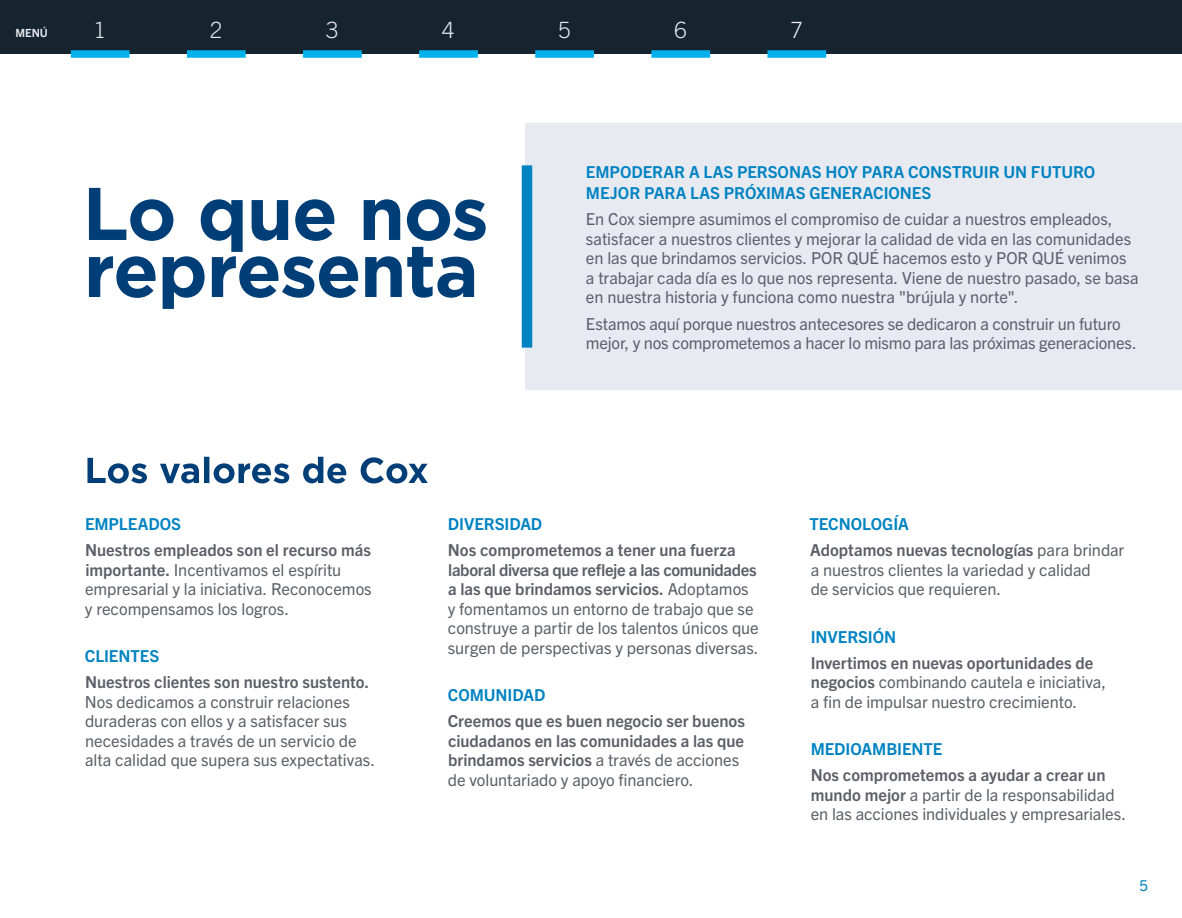
<style>
.page{position:relative;width:1182px;height:918px;background:#fff}
.page>*{position:absolute;margin:0;border:0;box-sizing:border-box;transform-origin:0 0}
.t1{font:300 22.5px "Trade Gothic Next LT Pro";color:#e7ebf1}
.t2{font:16.5px/19.5px "Trade Gothic Next LT Pro";letter-spacing:-.005em;color:#5d5f68}
.t3{font:700 16.5px/19.5px "Trade Gothic Next LT Pro";color:#5d5f68}
.t4{font:700 16.5px/21px "Trade Gothic Next LT Pro";letter-spacing:-.005em;color:#0083c2}
.t5{font:15px "Trade Gothic Next LT Pro";color:#0083c2}
.t6{font:700 11.25px "Trade Gothic Next LT Pro";color:#e7ebf1}
.s1{font-weight:700}
.s2{font-weight:400}
.s3{color:#0083c2}
</style>
<div class="page">
<svg style="left:89px;top:188px;width:396px;height:121px"></svg>
<div style="left:526px;top:123px;width:655px;height:267px;background:#e7ebf1"></div>
<div style="left:521px;top:165px;width:11px;height:183px;background:#0083c2"></div>
<svg style="left:87px;top:457px;width:341px;height:26px"></svg>
<div style="left:0;top:0;width:1181px;height:54px;background:#16242f"></div>
<div style="left:71px;top:50px;width:58px;height:8px;background:#00b1eb"></div>
<div style="left:303px;top:50px;width:59px;height:8px;background:#00b1eb"></div>
<div style="left:419px;top:50px;width:59px;height:8px;background:#00b1eb"></div>
<div style="left:535px;top:50px;width:59px;height:8px;background:#00b1eb"></div>
<div style="left:651px;top:50px;width:59px;height:8px;background:#00b1eb"></div>
<div style="left:767px;top:50px;width:59px;height:8px;background:#00b1eb"></div>
<div style="left:187px;top:50px;width:58px;height:8px;background:#00b1eb"></div>
<p class="t6" style="left:16px;top:25px;width:34px">MENÚ</p>
<h1 class="t1" style="left:94px;top:15px;width:14px">1</h1>
<h1 class="t1" style="left:210px;top:15px;width:14px">2</h1>
<h1 class="t1" style="left:326px;top:15px;width:14px">3</h1>
<h1 class="t1" style="left:442px;top:15px;width:14px">4</h1>
<h1 class="t1" style="left:558px;top:15px;width:14px">5</h1>
<h1 class="t1" style="left:674px;top:15px;width:14px">6</h1>
<h1 class="t1" style="left:790px;top:15px;width:14px">7</h1>
<p class="t4" style="left:85px;top:512px;width:97px">EMPLEADOS</p>
<p class="t2" style="left:85px;top:539px;width:288px"><span class="s1">Nuestros empleados son el recurso más importante.</span> Incentivamos el espíritu empresarial y la iniciativa. Reconocemos y recompensamos los logros.</p>
<p class="t4" style="left:85px;top:644px;width:76px">CLIENTES</p>
<p class="t3" style="left:85px;top:671px;width:285px">Nuestros clientes son nuestro sustento.</p>
<p class="t2" style="left:85px;top:691px;width:292px">Nos dedicamos a construir relaciones duraderas con ellos y a satisfacer sus necesidades a través de un servicio de alta calidad que supera sus expectativas.</p>
<p class="t4" style="left:586px;top:161px;width:511px">EMPODERAR A LAS PERSONAS HOY PARA CONSTRUIR UN FUTURO<br>MEJOR PARA LAS PRÓXIMAS GENERACIONES</p>
<p class="t2" style="left:586px;top:209px;width:554px">En Cox siempre asumimos el compromiso de cuidar a nuestros empleados, satisfacer a nuestros clientes y mejorar la calidad de vida en las comunidades en las que brindamos servicios. POR QUÉ hacemos esto y POR QUÉ venimos a trabajar cada día es lo que nos representa. Viene de nuestro pasado, se basa en nuestra historia y funciona como nuestra "brújula y norte".</p>
<p class="t2" style="left:586px;top:313px;width:552px">Estamos aquí porque nuestros antecesores se dedicaron a construir un futuro mejor, y nos comprometemos a hacer lo mismo para las próximas generaciones.</p>
<p class="t4" style="left:448px;top:512px;width:96px">DIVERSIDAD</p>
<p class="t2" style="left:447px;top:540px;width:312px"><span class="s1">Nos comprometemos a tener una fuerza laboral diversa que refleje a las comunidades a las que brindamos servicios.</span> Adoptamos y fomentamos un entorno de trabajo que se construye a partir de los talentos únicos que surgen de perspectivas y personas diversas.</p>
<p class="t4" style="left:447px;top:684px;width:99px">COMUNIDAD</p>
<p class="t3" style="left:447px;top:711px;width:299px">Creemos que es buen negocio ser buenos ciudadanos en las comunidades a las que brindamos servicios <span class="s2">a través de acciones de voluntariado y apoyo financiero.</span></p>
<p class="t3" style="left:809px;top:510px;width:316px;line-height:26.2px"><span class="s3">TECNOLOGÍA<br></span>Adoptamos nuevas tecnologías <span class="s2">para brindar</span></p>
<p class="t2" style="left:810px;top:559px;width:282px">a nuestros clientes la variedad y calidad de servicios que requieren.</p>
<p class="t4" style="left:810px;top:625px;width:87px">INVERSIÓN</p>
<p class="t2" style="left:810px;top:652px;width:297px"><span class="s1">Invertimos en nuevas oportunidades de negocios</span> combinando cautela e iniciativa, a fin de impulsar nuestro crecimiento.</p>
<p class="t4" style="left:810px;top:738px;width:133px">MEDIOAMBIENTE</p>
<p class="t2" style="left:810px;top:765px;width:317px"><span class="s1">Nos comprometemos a ayudar a crear un mundo mejor</span> a partir de la responsabilidad en las acciones individuales y empresariales.</p>
<p class="t5" style="left:1139px;top:875px;width:10px">5</p>
</div>
